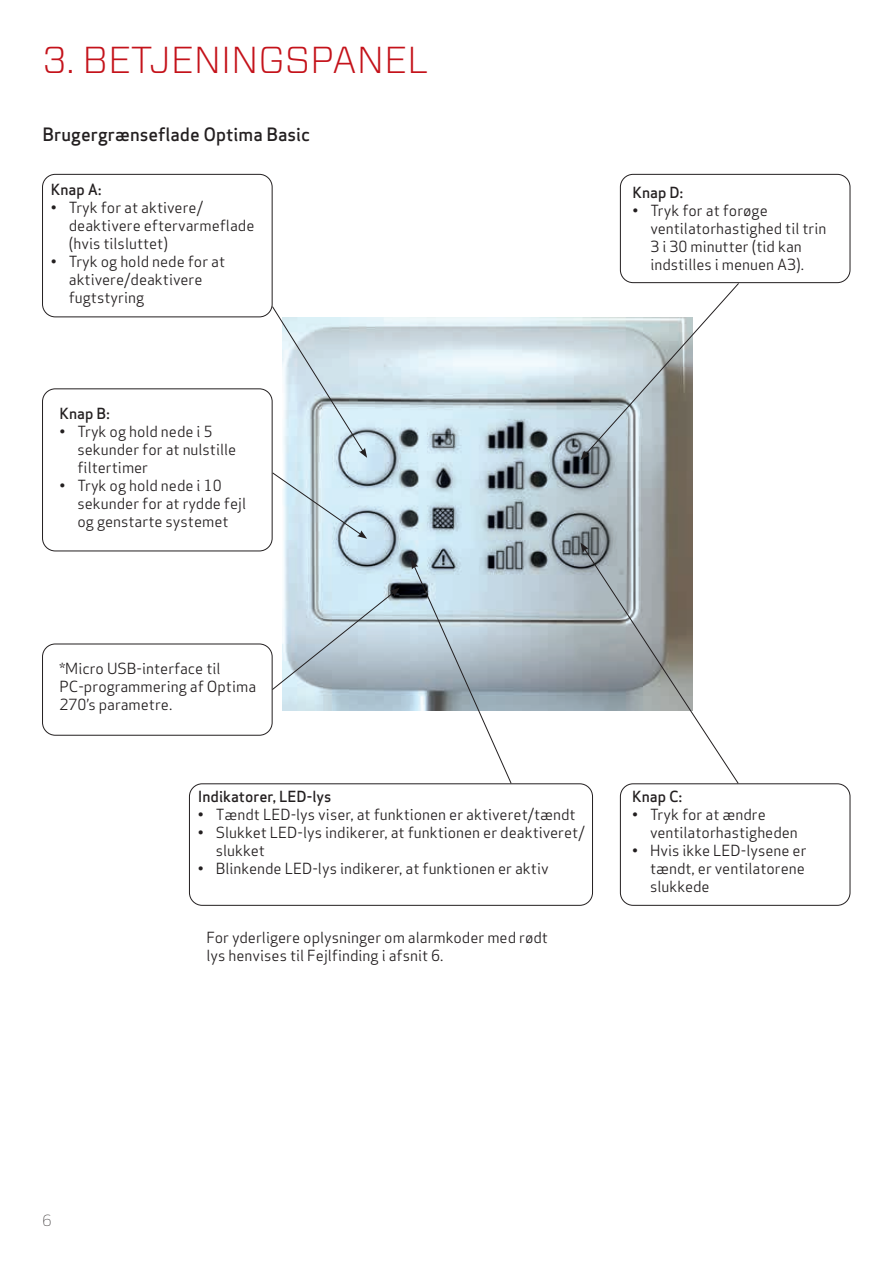
<style>
.page{position:relative;width:893px;height:1263px;background:#fff}
.page>*{position:absolute;margin:0;border:0;box-sizing:border-box;transform-origin:0 0}
.t1{font:300 37.5px "Vitesse Sans";color:#c4121a}
.t2{font:500 18px "Apex Sans";color:#231f20}
.t3{font:15px/18px "Apex Sans";color:#231f20}
.t4{font:500 15px "Apex Sans";color:#231f20}
.t5{font:300 15px "Apex Sans";color:#231f20}
</style>
<div class="page">
<img style="left:282px;top:317px;width:411px;height:394px">
<div style="left:42px;top:174px;width:231px;height:143px;border:1px solid #231f20;border-radius:13px"></div>
<div style="left:620px;top:174px;width:230px;height:109px;border:1px solid #231f20;border-radius:13px"></div>
<div style="left:42px;top:388px;width:231px;height:163px;border:1px solid #231f20;border-radius:13px"></div>
<div style="left:620px;top:783px;width:230px;height:123px;border:1px solid #231f20;border-radius:13px"></div>
<div style="left:42px;top:643px;width:231px;height:93px;border:1px solid #231f20;border-radius:13px"></div>
<div style="left:189px;top:783px;width:404px;height:123px;border:1px solid #231f20;border-radius:13px"></div>
<svg style="left:271px;top:305px;width:96px;height:153px"></svg>
<svg style="left:271px;top:472px;width:96px;height:67px;background:#cadde6"></svg>
<svg style="left:271px;top:587px;width:129px;height:104px;background:#beced8"></svg>
<svg style="left:411px;top:559px;width:101px;height:225px"></svg>
<svg style="left:580px;top:543px;width:159px;height:242px"></svg>
<svg style="left:580px;top:282px;width:160px;height:178px"></svg>
<h1 class="t1" style="left:43px;top:34px;width:387px">3. BETJENINGSPANEL</h1>
<p class="t2" style="left:43px;top:119px;width:269px">Brugergrænseflade Optima Basic</p>
<p class="t4" style="left:51px;top:176px;width:52px">Knap A:</p>
<p class="t3" style="left:69px;top:197px;width:187px;text-indent:-18px">• Tryk for at aktivere/ deaktivere eftervarmeflade (hvis tilsluttet)</p>
<p class="t3" style="left:69px;top:251px;width:158px;text-indent:-18px">• Tryk og hold nede for at aktivere/deaktivere fugtstyring</p>
<p class="t4" style="left:60px;top:400px;width:52px">Knap B:</p>
<p class="t3" style="left:78px;top:421px;width:160px;text-indent:-18px">• Tryk og hold nede i 5 sekunder for at nulstille filtertimer</p>
<p class="t3" style="left:78px;top:475px;width:170px;text-indent:-18px">• Tryk og hold nede i 10 sekunder for at rydde fejl og genstarte systemet</p>
<p class="t4" style="left:632px;top:180px;width:52px">Knap D:</p>
<p class="t3" style="left:650px;top:200px;width:178px;text-indent:-18px">• Tryk for at forøge ventilatorhastighed til trin<br>3 i 30 minutter (tid kan indstilles i menuen A3).</p>
<p class="t3" style="left:60px;top:658px;width:198px">*Micro USB-interface til<br>PC-programmering af Optima<br>270’s parametre.</p>
<p class="t4" style="left:198px;top:784px;width:135px">Indikatorer, LED-lys</p>
<p class="t3" style="left:198px;top:804px;width:379px">• Tændt LED-lys viser, at funktionen er aktiveret/tændt</p>
<p class="t3" style="left:216px;top:822px;width:370px;text-indent:-18px">• Slukket LED-lys indikerer, at funktionen er deaktiveret/ slukket</p>
<p class="t3" style="left:198px;top:858px;width:352px">• Blinkende LED-lys indikerer, at funktionen er aktiv</p>
<p class="t3" style="left:206px;top:926px;width:343px">For yderligere oplysninger om alarmkoder med rødt lys henvises til Fejlfinding i afsnit 6.</p>
<p class="t4" style="left:632px;top:784px;width:52px">Knap C:</p>
<p class="t3" style="left:650px;top:804px;width:149px;text-indent:-18px">• Tryk for at ændre ventilatorhastigheden</p>
<p class="t3" style="left:650px;top:840px;width:158px;text-align:justify;text-indent:-18px">• Hvis ikke LED-lysene er tændt, er ventilatorene slukkede</p>
<p class="t5" style="left:43px;top:1211px;width:11px">6</p>
</div>
